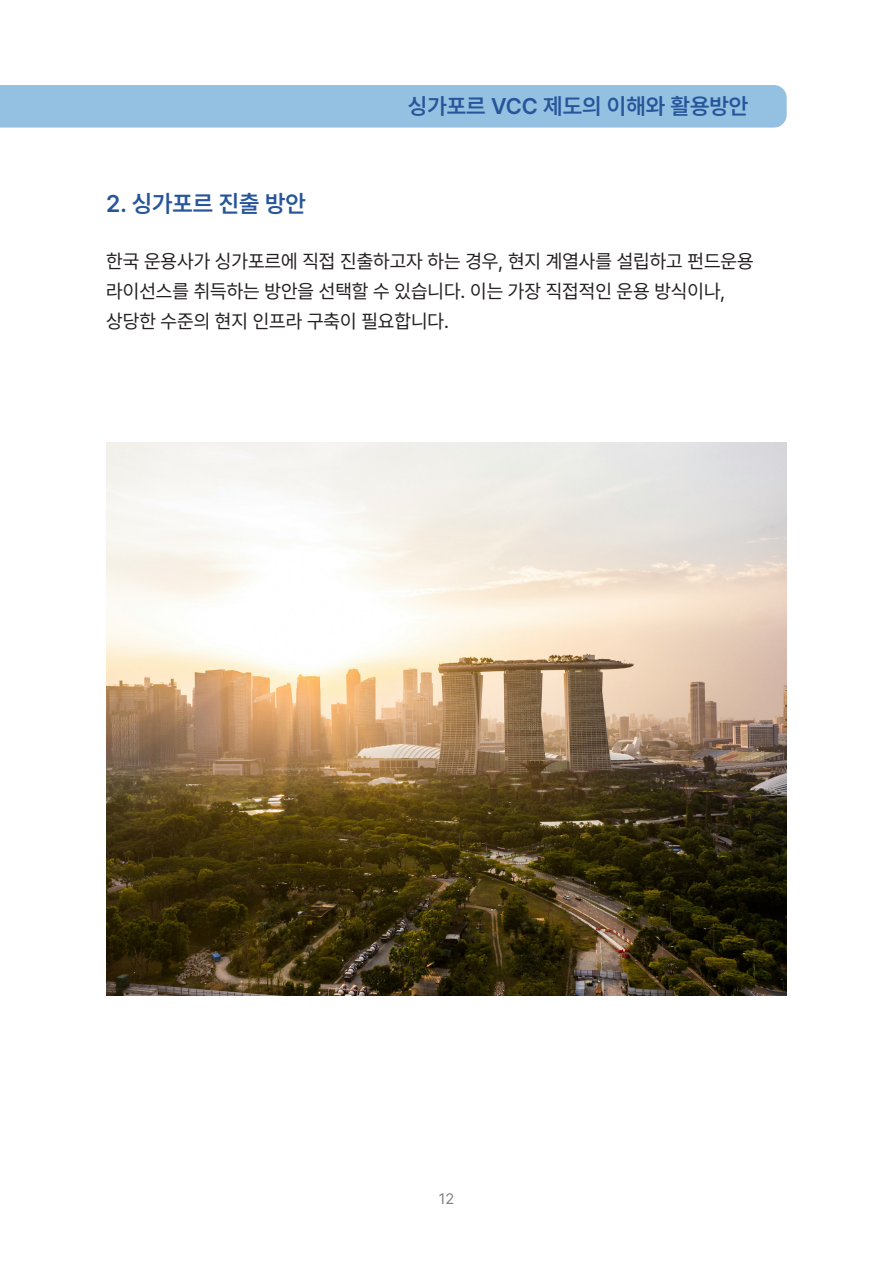
<style>
.page{position:relative;width:893px;height:1263px;background:#fff}
.page>*{position:absolute;margin:0;border:0;box-sizing:border-box;transform-origin:0 0}
.t1{font:600 24px "Pretendard";color:#265599}
.t2{font:600 22.5px "Pretendard";color:#265599}
.t3{font:19.5px "Pretendard";color:#231f20}
.t4{font:15px "Pretendard";color:#808285}
</style>
<div class="page">
<div style="left:0;top:85px;width:787px;height:43px;background:#94c1e2"></div>
<img style="left:106px;top:442px;width:681px;height:553px">
<p class="t2" style="left:408px;top:90px;width:342px">싱가포르 VCC 제도의 이해와 활용방안</p>
<p class="t1" style="left:106px;top:186px;width:201px">2. 싱가포르 진출 방안</p>
<p class="t3" style="left:106px;top:247px;width:649px">한국 운용사가 싱가포르에 직접 진출하고자 하는 경우, 현지 계열사를 설립하고 펀드운용</p>
<p class="t3" style="left:106px;top:277px;width:621px">라이선스를 취득하는 방안을 선택할 수 있습니다. 이는 가장 직접적인 운용 방식이나,</p>
<p class="t3" style="left:106px;top:307px;width:344px">상당한 수준의 현지 인프라 구축이 필요합니다.</p>
<p class="t4" style="left:439px;top:1187px;width:17px">12</p>
</div>
